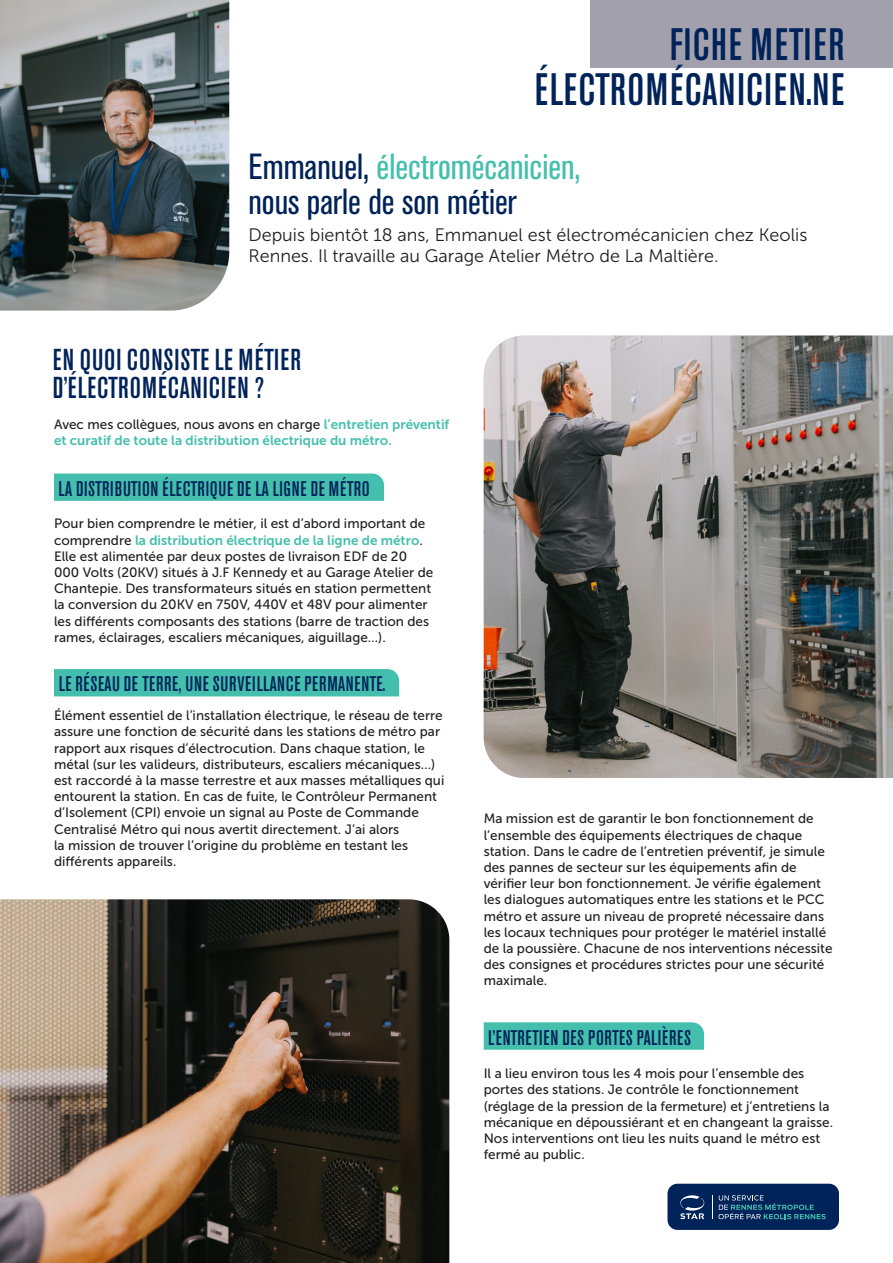
<style>
.page{position:relative;width:893px;height:1263px;background:#fff}
.page>*{position:absolute;margin:0;border:0;box-sizing:border-box;transform-origin:0 0}
.t1{font:500 condensed 45px "Akzidenz Grotesk BE";letter-spacing:.03em;color:#002359}
.t2{font:condensed 36px "Akzidenz Grotesk BE";color:#45bfad}
.t3{font:condensed 36px "Akzidenz Grotesk BE";color:#002359}
.t4{font:500 condensed 30px/28.5px "Akzidenz Grotesk BE";letter-spacing:.03em;color:#002359}
.t5{font:500 condensed 21px "Akzidenz Grotesk BE";letter-spacing:.03em;color:#002359}
.t6{font:18px/21.6px "Museo Sans 300";color:#231f20}
.t7{font:13.5px/16.2px "Museo Sans 500";color:#231f20}
.t8{font:13.5px/16.2px "Museo Sans 700";color:#45bfad}
.s1{color:#002359}
.s2{font-family:"Museo Sans 500";color:#231f20}
.s3{font-family:"Museo Sans 700";color:#45bfad}
</style>
<div class="page">
<img style="left:0;top:899px;width:449px;height:364px">
<img style="left:0;top:0;width:229px;height:310px">
<svg style="left:484px;top:1022px;width:220px;height:28px;background:#4ac0af"></svg>
<div style="left:667px;top:1184px;width:172px;height:46px;background:#002359;border-radius:10px"></div>
<svg style="left:712px;top:1195px;width:114px;height:24px"></svg>
<svg style="left:680px;top:1195px;width:25px;height:24px"></svg>
<img style="left:484px;top:335px;width:409px;height:443px">
<svg style="left:54px;top:473px;width:330px;height:28px;background:#49c0af"></svg>
<div style="left:54px;top:669px;width:345px;height:27px;background:#45bfad"></div>
<div style="left:591px;top:0;width:302px;height:67px;background:#a2a0ad"></div>
<p class="t1" style="left:670px;top:19px;width:176px">FICHE METIER</p>
<p class="t1" style="left:535px;top:64px;width:311px">ÉLECTROMÉCANICIEN.NE</p>
<p class="t2" style="left:248px;top:147px;width:334px"><span class="s1">Emmanuel,</span> électromécanicien,</p>
<p class="t3" style="left:248px;top:181px;width:270px">nous parle de son métier</p>
<p class="t6" style="left:248px;top:224px;width:560px">Depuis bientôt 18 ans, Emmanuel est électromécanicien chez Keolis<br>Rennes. Il travaille au Garage Atelier Métro de La Maltière.</p>
<p class="t4" style="left:53px;top:345px;width:250px">EN QUOI CONSISTE LE MÉTIER<br>D’ÉLECTROMÉCANICIEN ?</p>
<p class="t8" style="left:54px;top:416px;width:397px"><span class="s2">Avec mes collègues, nous avons en charge</span> l’entretien préventif et curatif de toute la distribution électrique du métro.</p>
<p class="t5" style="left:59px;top:477px;width:313px">LA DISTRIBUTION ÉLECTRIQUE DE LA LIGNE DE MÉTRO</p>
<p class="t7" style="left:54px;top:516px;width:381px">Pour bien comprendre le métier, il est d’abord important de comprendre <span class="s3">la distribution électrique de la ligne de métro</span>.<br>Elle est alimentée par deux postes de livraison EDF de 20<br>000 Volts (20KV) situés à J.F Kennedy et au Garage Atelier de Chantepie. Des transformateurs situés en station permettent la conversion du 20KV en 750V, 440V et 48V pour alimenter les différents composants des stations (barre de traction des rames, éclairages, escaliers mécaniques, aiguillage…).</p>
<p class="t5" style="left:59px;top:672px;width:328px">LE RÉSEAU DE TERRE, UNE SURVEILLANCE PERMANENTE.</p>
<p class="t7" style="left:54px;top:707px;width:392px">Élément essentiel de l’installation électrique, le réseau de terre assure une fonction de sécurité dans les stations de métro par rapport aux risques d’électrocution. Dans chaque station, le métal (sur les valideurs, distributeurs, escaliers mécaniques…) est raccordé à la masse terrestre et aux masses métalliques qui entourent la station. En cas de fuite, le Contrôleur Permanent d’Isolement (CPI) envoie un signal au Poste de Commande Centralisé Métro qui nous avertit directement. J’ai alors<br>la mission de trouver l’origine du problème en testant les différents appareils.</p>
<p class="t7" style="left:484px;top:811px;width:350px">Ma mission est de garantir le bon fonctionnement de l’ensemble des équipements électriques de chaque station. Dans le cadre de l’entretien préventif, je simule des pannes de secteur sur les équipements afin de vérifier leur bon fonctionnement. Je vérifie également les dialogues automatiques entre les stations et le PCC métro et assure un niveau de propreté nécessaire dans les locaux techniques pour protéger le matériel installé de la poussière. Chacune de nos interventions nécessite des consignes et procédures strictes pour une sécurité maximale.</p>
<p class="t5" style="left:488px;top:1025px;width:204px">L’ENTRETIEN DES PORTES PALIÈRES</p>
<p class="t7" style="left:484px;top:1065px;width:351px">Il a lieu environ tous les 4 mois pour l’ensemble des portes des stations. Je contrôle le fonctionnement (réglage de la pression de la fermeture) et j’entretiens la mécanique en dépoussiérant et en changeant la graisse.<br>Nos interventions ont lieu les nuits quand le métro est fermé au public.</p>
</div>
